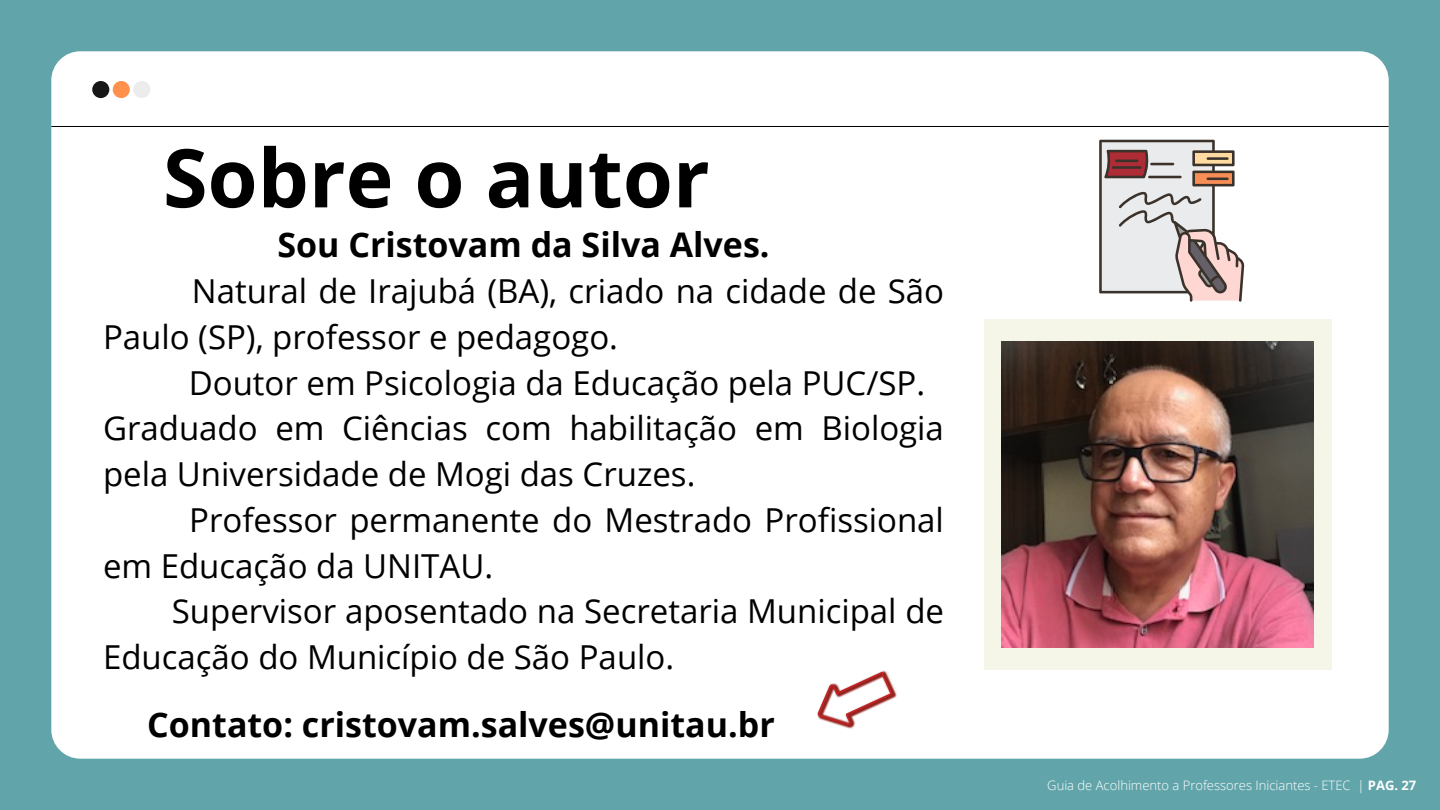
<style>
.page{position:relative;width:1440px;height:810px;background:#61a5aa}
.page>*{position:absolute;margin:0;border:0;box-sizing:border-box;transform-origin:0 0}
.t1{font:700 81px "Open Sans";color:#000}
.t2{font:700 34px "Open Sans";color:#000}
.t3{font:33px "Open Sans";color:#000}
.t4{font:300 13px "Open Sans";color:#fff}
.s1{font-weight:700}
</style>
<div class="page">
<div style="left:51px;top:51px;width:1338px;height:708px;background:#fff;border-radius:29px"></div>
<hr style="left:52px;top:126px;width:1336px;height:1px;background:#000">
<div style="left:133px;top:81px;width:17px;height:17px;background:#edeced;border-radius:50%"></div>
<div style="left:113px;top:81px;width:17px;height:17px;background:#ff914d;border-radius:50%"></div>
<div style="left:92px;top:81px;width:17px;height:17px;background:#171717;border-radius:50%"></div>
<div style="left:984px;top:319px;width:347px;height:351px;background:#f5f5e8"></div>
<img style="left:1001px;top:341px;width:313px;height:306px">
<svg style="left:1099px;top:140px;width:145px;height:162px;background:#ccc1be"></svg>
<svg style="left:817px;top:670px;width:80px;height:60px"></svg>
<p class="t1" style="left:163px;top:121px;width:548px">Sobre o autor</p>
<h1 class="t2" style="left:278px;top:220px;width:494px">Sou Cristovam da Silva Alves.</h1>
<h1 class="t3" style="left:192px;top:268px;width:754px">Natural de Irajubá (BA), criado na cidade de São</h1>
<h1 class="t3" style="left:103px;top:314px;width:517px">Paulo (SP), professor e pedagogo.</h1>
<h1 class="t3" style="left:189px;top:359px;width:738px">Doutor em Psicologia da Educação pela PUC/SP.</h1>
<h1 class="t3" style="left:103px;top:405px;width:842px">Graduado em Ciências com habilitação em Biologia</h1>
<h1 class="t3" style="left:103px;top:451px;width:594px">pela Universidade de Mogi das Cruzes.</h1>
<h1 class="t3" style="left:189px;top:497px;width:756px">Professor permanente do Mestrado Profissional</h1>
<h1 class="t3" style="left:103px;top:542px;width:392px">em Educação da UNITAU.</h1>
<h1 class="t3" style="left:172px;top:588px;width:774px">Supervisor aposentado na Secretaria Municipal de</h1>
<h1 class="t3" style="left:103px;top:634px;width:573px">Educação do Município de São Paulo.</h1>
<h3 class="t2" style="left:147px;top:700px;width:629px">Contato: cristovam.salves@unitau.br</h3>
<p class="t4" style="left:1047px;top:776px;width:371px">Guia de Acolhimento a Professores Iniciantes - ETEC | <span class="s1">PAG. 27</span></p>
</div>
